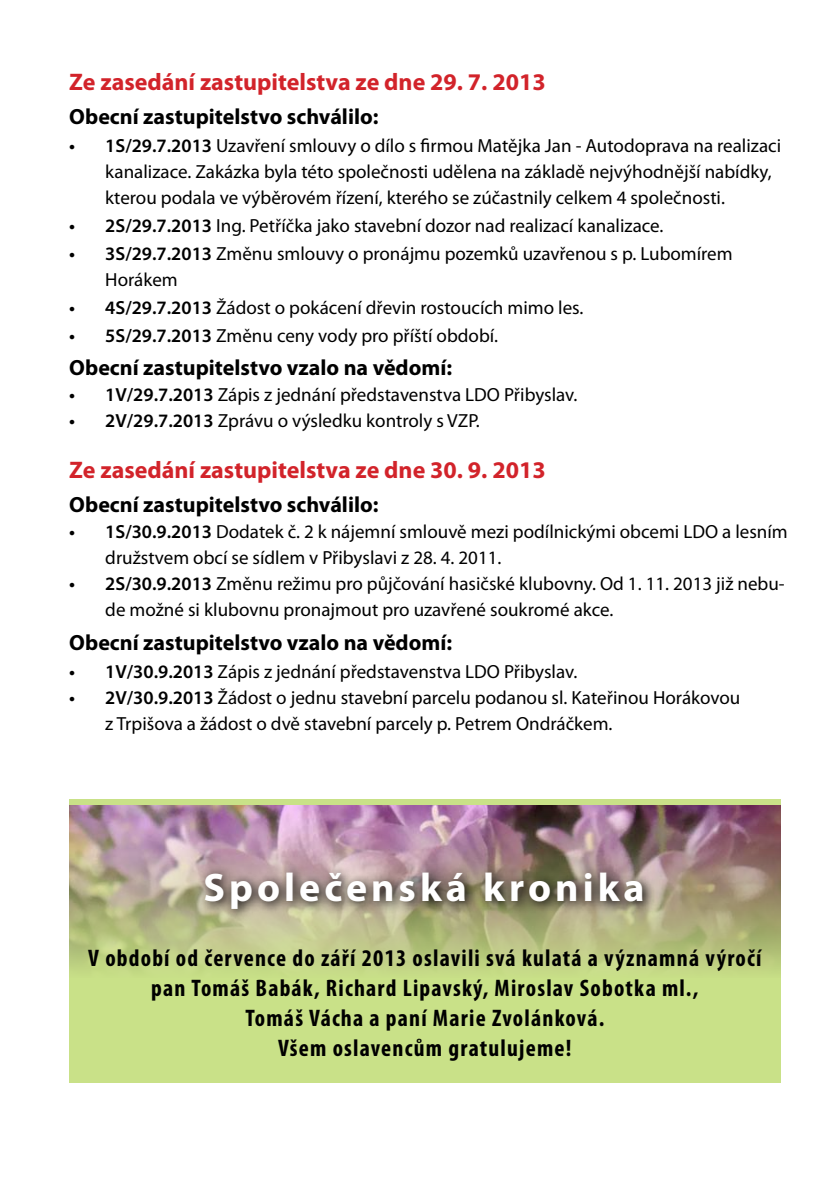
<style>
.page{position:relative;width:840px;height:1191px;background:#fff}
.page>*{position:absolute;margin:0;border:0;box-sizing:border-box;transform-origin:0 0}
.t1{font:700 40px "Myriad Pro";letter-spacing:.1em;color:#fff}
.t2{font:700 condensed 24px/30px "Myriad Pro";letter-spacing:.05em;color:#000;text-align:center}
.t3{font:700 24px "Myriad Pro";color:#d2232a}
.t4{font:700 22px "Myriad Pro";color:#000}
.t5{font:19px/26px "Myriad Pro";color:#000}
.s1{font-weight:600}
</style>
<div class="page">
<div style="left:69px;top:799px;width:711px;height:284px;background:#c9e188"></div>
<img style="left:69px;top:805px;width:711px;height:166px">
<svg style="left:196px;top:864px;width:458px;height:57px;background:#938776"></svg>
<p class="t3" style="left:69px;top:66px;width:477px">Ze zasedání zastupitelstva ze dne 29. 7. 2013</p>
<p class="t4" style="left:69px;top:102px;width:310px">Obecní zastupitelstvo schválilo:</p>
<p class="t5" style="left:105px;top:132px;width:677px;text-indent:-36px"><span class="s1">• 1S/29.7.2013</span> Uzavření smlouvy o dílo s firmou Matějka Jan - Autodoprava na realizaci kanalizace. Zakázka byla této společnosti udělena na základě nejvýhodnější nabídky, kterou podala ve výběrovém řízení, kterého se zúčastnily celkem 4 společnosti.</p>
<p class="t5" style="left:69px;top:212px;width:595px"><span class="s1">• 2S/29.7.2013</span> Ing. Petříčka jako stavební dozor nad realizací kanalizace.</p>
<p class="t5" style="left:105px;top:240px;width:628px;text-indent:-36px"><span class="s1">• 3S/29.7.2013</span> Změnu smlouvy o pronájmu pozemků uzavřenou s p. Lubomírem<br>Horákem</p>
<p class="t5" style="left:69px;top:294px;width:515px"><span class="s1">• 4S/29.7.2013</span> Žádost o pokácení dřevin rostoucích mimo les.</p>
<p class="t5" style="left:69px;top:322px;width:430px"><span class="s1">• 5S/29.7.2013</span> Změnu ceny vody pro příští období.</p>
<p class="t4" style="left:69px;top:354px;width:384px">Obecní zastupitelstvo vzalo na vědomí:</p>
<p class="t5" style="left:69px;top:382px;width:509px"><span class="s1">• 1V/29.7.2013</span> Zápis z jednání představenstva LDO Přibyslav.</p>
<p class="t5" style="left:69px;top:408px;width:412px"><span class="s1">• 2V/29.7.2013</span> Zprávu o výsledku kontroly s VZP.</p>
<p class="t3" style="left:69px;top:454px;width:477px">Ze zasedání zastupitelstva ze dne 30. 9. 2013</p>
<p class="t4" style="left:69px;top:490px;width:310px">Obecní zastupitelstvo schválilo:</p>
<p class="t5" style="left:105px;top:518px;width:683px;text-indent:-36px"><span class="s1">• 1S/30.9.2013</span> Dodatek č. 2 k nájemní smlouvě mezi podílnickými obcemi LDO a lesním družstvem obcí se sídlem v Přibyslavi z 28. 4. 2011.</p>
<p class="t5" style="left:105px;top:570px;width:680px;text-indent:-36px"><span class="s1">• 2S/30.9.2013</span> Změnu režimu pro půjčování hasičské klubovny. Od 1. 11. 2013 již nebu&shy;de možné si klubovnu pronajmout pro uzavřené soukromé akce.</p>
<p class="t4" style="left:69px;top:628px;width:384px">Obecní zastupitelstvo vzalo na vědomí:</p>
<p class="t5" style="left:69px;top:658px;width:509px"><span class="s1">• 1V/30.9.2013</span> Zápis z jednání představenstva LDO Přibyslav.</p>
<p class="t5" style="left:105px;top:684px;width:636px;text-indent:-36px"><span class="s1">• 2V/30.9.2013</span> Žádost o jednu stavební parcelu podanou sl. Kateřinou Horákovou z Trpišova a žádost o dvě stavební parcely p. Petrem Ondráčkem.</p>
<h1 class="t1" style="left:203px;top:861px;width:442px">Společenská kronika</h1>
<p class="t2" style="left:88px;top:942px;width:674px">V období od července do září 2013 oslavili svá kulatá a významná výročí pan Tomáš Babák, Richard Lipavský, Miroslav Sobotka ml.,<br>Tomáš Vácha a paní Marie Zvolánková.<br>Všem oslavencům gratulujeme!</p>
</div>
